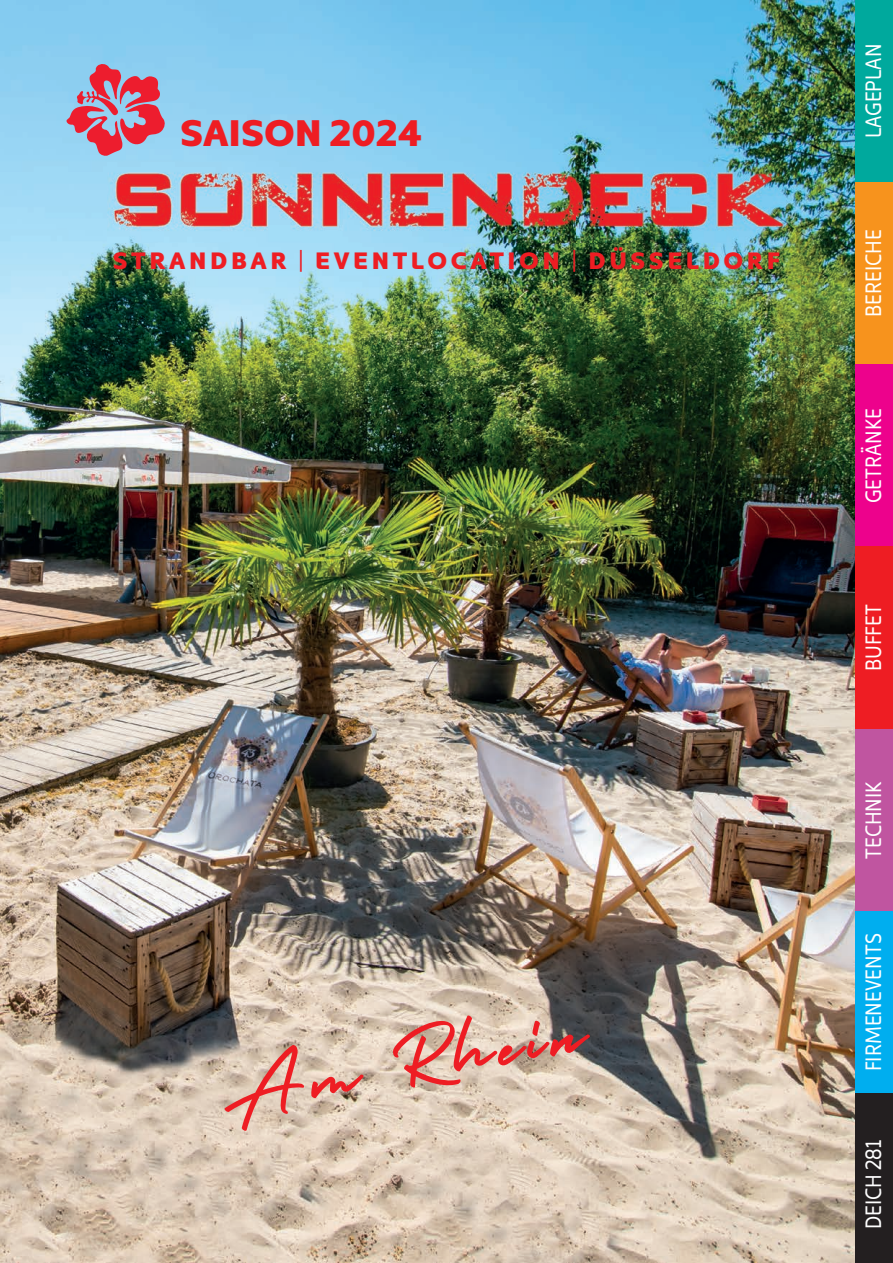
<style>
.page{position:relative;width:893px;height:1263px;background:#fff}
.page>*{position:absolute;margin:0;border:0;box-sizing:border-box;transform-origin:0 0}
.t1{font:900 37.5px "Kyrial Display Pro";color:#ee1d23}
.t2{font:900 24px "Kyrial Display Pro";letter-spacing:.15em;color:#ee1d23}
.t3{font:22.5px "Kyrial Sans Pro Regular Cond";color:#fff}
</style>
<div class="page">
<img style="left:0;top:0;width:855px;height:1263px">
<div style="left:855px;top:0;width:38px;height:182px;background:#00a99d"></div>
<div style="left:872px;top:182px;width:21px;height:182px;background:#f7931d"></div>
<div style="left:872px;top:364px;width:21px;height:183px;background:#ed028c"></div>
<div style="left:872px;top:547px;width:21px;height:182px;background:#ee1d23"></div>
<div style="left:872px;top:729px;width:21px;height:182px;background:#c055a0"></div>
<div style="left:872px;top:911px;width:21px;height:182px;background:#00aeef"></div>
<div style="left:872px;top:1093px;width:21px;height:170px;background:#231f20"></div>
<img style="left:107px;top:162px;width:679px;height:81px">
<svg style="left:223px;top:1014px;width:368px;height:118px;background:#d9b5a5"></svg>
<div style="left:855px;top:182px;width:35px;height:182px;background:#f7931d"></div>
<div style="left:855px;top:364px;width:35px;height:183px;background:#ed028c"></div>
<div style="left:855px;top:547px;width:35px;height:182px;background:#ee1d23"></div>
<div style="left:855px;top:729px;width:35px;height:182px;background:#c055a0"></div>
<div style="left:855px;top:911px;width:35px;height:182px;background:#00aeef"></div>
<div style="left:855px;top:1093px;width:35px;height:170px;background:#231f20"></div>
<svg style="left:67px;top:64px;width:98px;height:92px;background:#ba819b"></svg>
<h1 class="t1" style="left:180px;top:104px;width:243px">SAISON 2024</h1>
<p class="t2" style="left:113px;top:242px;width:669px">STRANDBAR | EVENTLOCATION | DÜSSELDORF</p>
<p class="t3" style="left:858px;top:138px;width:96px;rotate:-90deg">LAGEPLAN</p>
<p class="t3" style="left:858px;top:317px;width:89px;rotate:-90deg">BEREICHE</p>
<p class="t3" style="left:858px;top:503px;width:97px;rotate:-90deg">GETRÄNKE</p>
<p class="t3" style="left:858px;top:671px;width:69px;rotate:-90deg">BUFFET</p>
<p class="t3" style="left:858px;top:859px;width:79px;rotate:-90deg">TECHNIK</p>
<p class="t3" style="left:858px;top:1071px;width:139px;rotate:-90deg">FIRMENEVENTS</p>
<p class="t3" style="left:858px;top:1229px;width:91px;rotate:-90deg">DEICH 281</p>
</div>
